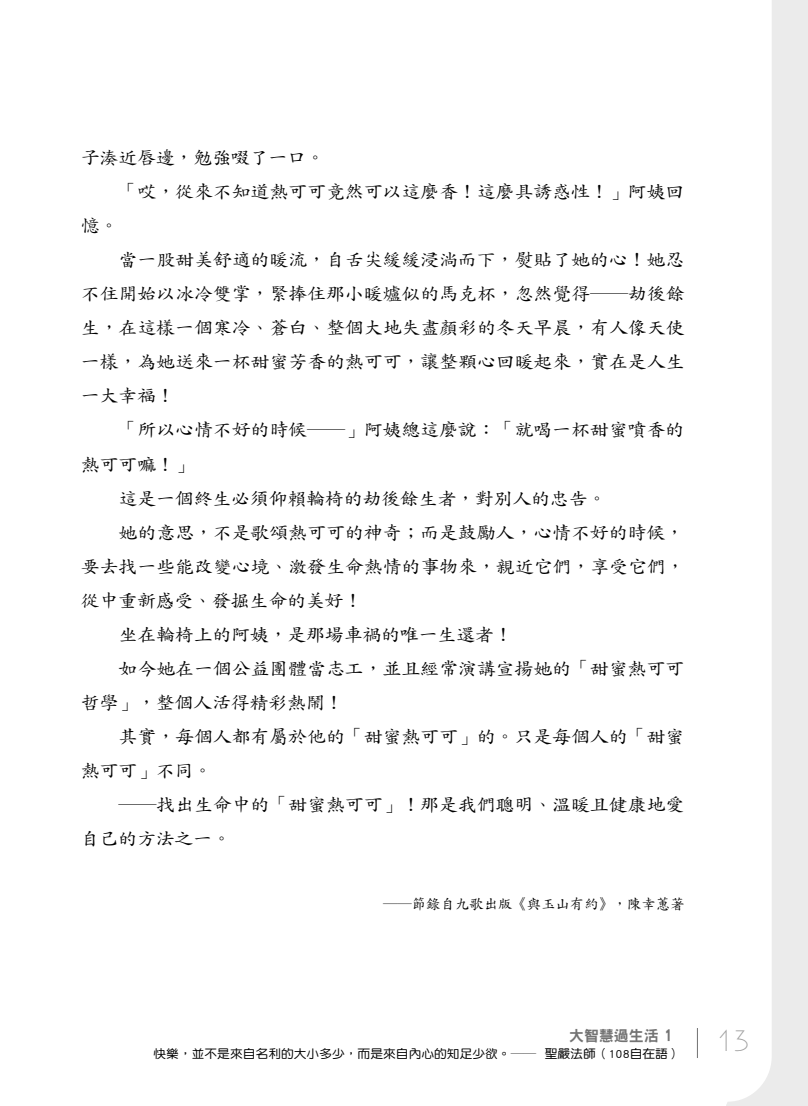
<style>
.page{position:relative;width:808px;height:1106px;background:#fff}
.page>*{position:absolute;margin:0;border:0;box-sizing:border-box;transform-origin:0 0}
.t1{font:300 29.4px "Existence";color:#9f9f9f;scale:1.05 1}
.t2{font:18.15px "DF Kai Shu Std W5";letter-spacing:-.015em;color:#000;scale:1.05 1}
.t3{font:14.85px "DF Hei Std W9";color:#737373}
.t4{font:14.4px "DF Kai Shu Std W5";color:#000}
.t5{font:12.15px "DF Yuan Std W5";color:#000;scale:1.05 1}
.s1{font-size:17.85px}
</style>
<div class="page">
<svg style="left:726px;top:0;width:82px;height:1106px"></svg>
<hr style="left:697px;top:1028px;width:1px;height:30px;background:#717171">
<p class="t2" style="left:81px;top:148px;width:234px">子湊近唇邊，勉強啜了一口。</p>
<p class="t2" style="left:119px;top:182px;width:540px">「哎，從來不知道熱可可竟然可以這麼香！這麼具誘惑性！」阿姨回</p>
<p class="t2" style="left:81px;top:216px;width:38px">憶。</p>
<p class="t2" style="left:119px;top:250px;width:540px">當一股甜美舒適的暖流，自舌尖緩緩浸淌而下，熨貼了她的心！她忍</p>
<p class="t2" style="left:81px;top:284px;width:577px">不住開始以冰冷雙掌，緊捧住那小暖爐似的馬克杯，忽然覺得──劫後餘</p>
<p class="t2" style="left:81px;top:318px;width:577px">生，在這樣一個寒冷、蒼白、整個大地失盡顏彩的冬天早晨，有人像天使</p>
<p class="t2" style="left:81px;top:352px;width:577px">一樣，為她送來一杯甜蜜芳香的熱可可，讓整顆心回暖起來，實在是人生</p>
<p class="t2" style="left:81px;top:386px;width:91px">一大幸福！</p>
<p class="t2" style="left:119px;top:420px;width:540px">「所以心情不好的時候──」阿姨總這麼說：「就喝一杯甜蜜噴香的</p>
<p class="t2" style="left:81px;top:454px;width:109px">熱可可嘛！」</p>
<p class="t2" style="left:119px;top:488px;width:466px">這是一個終生必須仰賴輪椅的劫後餘生者，對別人的忠告。</p>
<p class="t2" style="left:119px;top:522px;width:540px">她的意思，不是歌頌熱可可的神奇；而是鼓勵人，心情不好的時候，</p>
<p class="t2" style="left:81px;top:556px;width:577px">要去找一些能改變心境、激發生命熱情的事物來，親近它們，享受它們，</p>
<p class="t2" style="left:81px;top:590px;width:270px">從中重新感受、發掘生命的美好！</p>
<p class="t2" style="left:119px;top:624px;width:377px">坐在輪椅上的阿姨，是那場車禍的唯一生還者！</p>
<p class="t2" style="left:119px;top:658px;width:540px">如今她在一個公益團體當志工，並且經常演講宣揚她的「甜蜜熱可可</p>
<p class="t2" style="left:81px;top:692px;width:252px">哲學」，整個人活得精彩熱鬧！</p>
<p class="t2" style="left:119px;top:726px;width:540px">其實，每個人都有屬於他的「甜蜜熱可可」的。只是每個人的「甜蜜</p>
<p class="t2" style="left:81px;top:760px;width:127px">熱可可」不同。</p>
<p class="t2" style="left:119px;top:794px;width:540px">──找出生命中的「甜蜜熱可可」！那是我們聰明、溫暖且健康地愛</p>
<p class="t2" style="left:81px;top:828px;width:145px">自己的方法之一。</p>
<p class="t4" style="left:383px;top:896px;width:303px">──節錄自九歌出版《與玉山有約》，陳幸蕙著</p>
<p class="t3" style="left:569px;top:1027px;width:105px">大智慧過生活 <span class="s1">1</span></p>
<p class="t5" style="left:153px;top:1046px;width:504px">快樂，並不是來自名利的大小多少，而是來自內心的知足少欲。── 聖嚴法師（108自在語）</p>
<h1 class="t1" style="left:717px;top:1024px;width:33px">13</h1>
</div>
